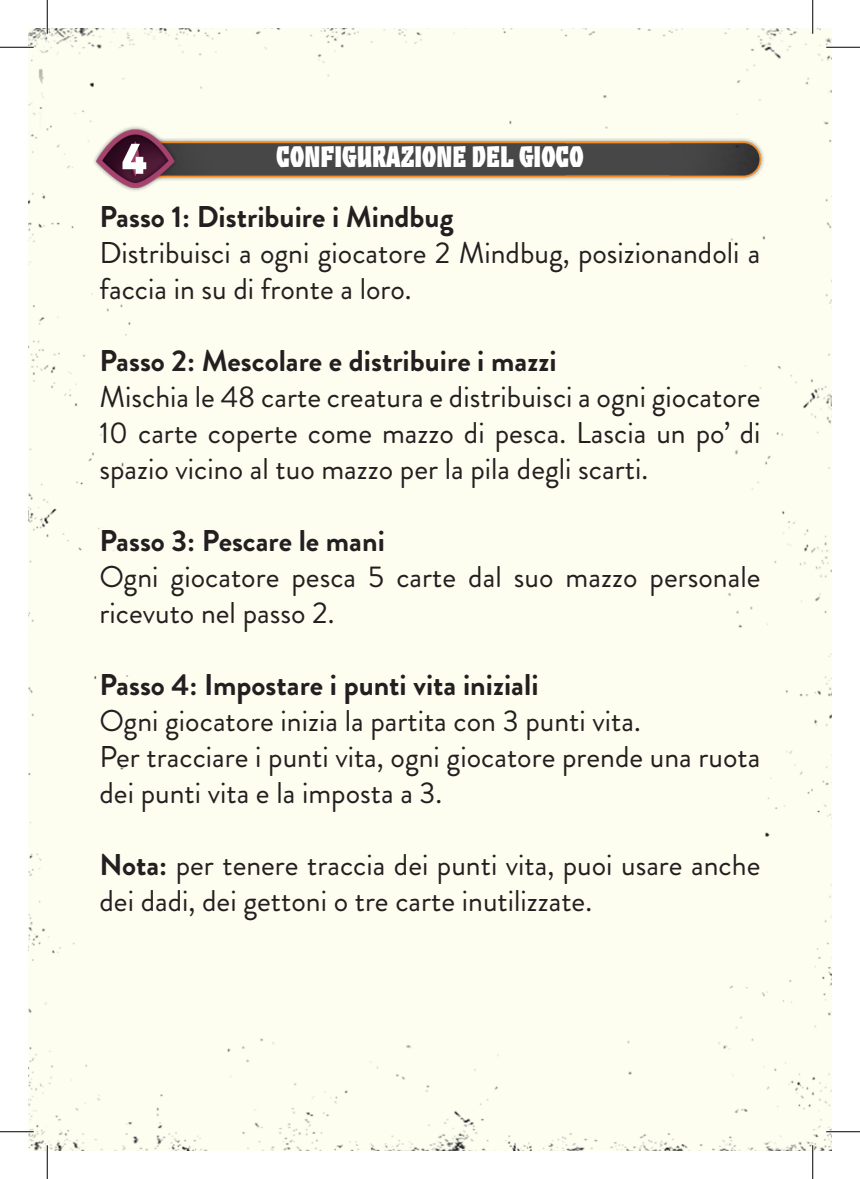
<style>
.page{position:relative;width:860px;height:1179px;background:#fff}
.page>*{position:absolute;margin:0;border:0;box-sizing:border-box;transform-origin:0 0}
.t1{font:29.93px/36px "Brandon Grotesque";color:#231f20}
.t2{font:700 29.93px "Brandon Grotesque";color:#231f20}
.t3{font:700 29.93px "Zalamander Caps";color:#fff}
.s1{font-weight:700}
</style>
<div class="page">
<div style="left:28px;top:28px;width:804px;height:1123px;background:#fdfdf0"></div>
<img style="left:50px;top:96px;width:760px;height:96px">
<svg style="left:122px;top:144px;width:24px;height:30px"></svg>
<hr style="left:0;top:46px;width:34px;height:3px;background:#fff">
<hr style="left:826px;top:46px;width:34px;height:3px;background:#fff">
<hr style="left:0;top:1130px;width:34px;height:3px;background:#fff">
<hr style="left:826px;top:1130px;width:34px;height:3px;background:#fff">
<hr style="left:46px;top:0;width:3px;height:34px;background:#fff">
<hr style="left:46px;top:1145px;width:3px;height:34px;background:#fff">
<hr style="left:811px;top:0;width:3px;height:34px;background:#fff">
<hr style="left:811px;top:1145px;width:3px;height:34px;background:#fff">
<hr style="left:0;top:47px;width:34px;height:1px;background:#000">
<hr style="left:826px;top:47px;width:34px;height:1px;background:#000">
<hr style="left:0;top:1131px;width:34px;height:1px;background:#000">
<hr style="left:826px;top:1131px;width:34px;height:1px;background:#000">
<hr style="left:47px;top:0;width:1px;height:34px;background:#000">
<hr style="left:47px;top:1145px;width:1px;height:34px;background:#000">
<hr style="left:812px;top:0;width:1px;height:34px;background:#000">
<hr style="left:812px;top:1145px;width:1px;height:34px;background:#000">
<p class="t3" style="left:276px;top:137px;width:309px">CONFIGURAZIONE DEL GIOCO</p>
<p class="t2" style="left:99px;top:196px;width:355px">Passo 1: Distribuire i Mindbug</p>
<p class="t1" style="left:99px;top:235px;width:662px">Distribuisci a ogni giocatore 2 Mindbug, posizionandoli a faccia in su di fronte a loro.</p>
<p class="t2" style="left:99px;top:340px;width:458px">Passo 2: Mescolare e distribuire i mazzi</p>
<p class="t1" style="left:99px;top:379px;width:662px;text-align:justify">Mischia le 48 carte creatura e distribuisci a ogni giocatore 10 carte coperte come mazzo di pesca. Lascia un po’ di spazio vicino al tuo mazzo per la pila degli scarti.</p>
<p class="t2" style="left:99px;top:520px;width:287px">Passo 3: Pescare le mani</p>
<p class="t1" style="left:99px;top:559px;width:662px">Ogni giocatore pesca 5 carte dal suo mazzo personale ricevuto nel passo 2.</p>
<p class="t2" style="left:99px;top:664px;width:441px">Passo 4: Impostare i punti vita iniziali</p>
<p class="t1" style="left:99px;top:703px;width:662px">Ogni giocatore inizia la partita con 3 punti vita.<br>Per tracciare i punti vita, ogni giocatore prende una ruota dei punti vita e la imposta a 3.</p>
<p class="t1" style="left:99px;top:847px;width:662px"><span class="s1">Nota:</span> per tenere traccia dei punti vita, puoi usare anche dei dadi, dei gettoni o tre carte inutilizzate.</p>
</div>
